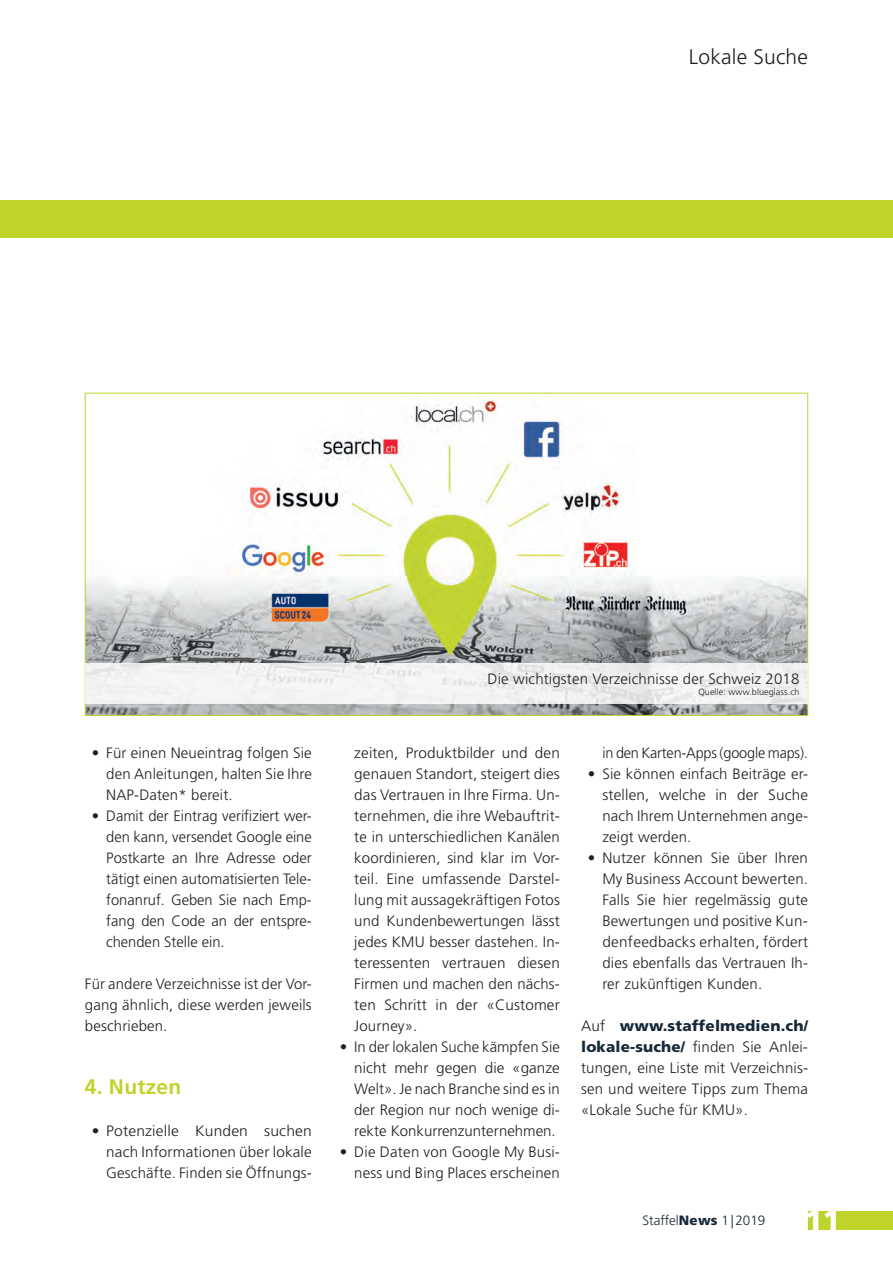
<style>
.page{position:relative;width:893px;height:1263px;background:#fff}
.page>*{position:absolute;margin:0;border:0;box-sizing:border-box;transform-origin:0 0}
.t1{font:900 28.5px "Frutiger LT Std";color:#fff}
.t2{font:300 21px "Frutiger LT Std";letter-spacing:.01em;color:#231f20}
.t3{font:700 21px "Frutiger LT Std";letter-spacing:.01em;color:#c0d32b}
.t4{font:300 15px/21px "Frutiger LT Std";letter-spacing:.01em;color:#231f20;text-align:justify}
.t5{font:300 15px "Frutiger LT Std";letter-spacing:-.01em;color:#231f20;scale:.96 1}
.t6{font:300 13.5px "Frutiger LT Std";color:#172938}
.t7{font:300 9px "Frutiger LT Std";letter-spacing:.01em;color:#231f20}
.s1{font-weight:900;color:#172938}
.s2{font-weight:900}
</style>
<div class="page">
<img style="left:87px;top:396px;width:719px;height:318px">
<svg style="left:85px;top:663px;width:722px;height:40px;fill:#f2f3f3"></svg>
<div style="left:0;top:201px;width:893px;height:37px;background:#c0d32b"></div>
<div style="left:808px;top:1211px;width:85px;height:18px;background:#c0d32b"></div>
<h2 class="t2" style="left:689px;top:45px;width:120px">Lokale Suche</h2>
<p class="t4" style="left:106px;top:742px;width:207px;text-indent:-14px">• Für einen Neueintrag folgen Sie den Anleitungen, halten Sie Ihre NAP-Daten* bereit.</p>
<p class="t4" style="left:106px;top:805px;width:207px;text-indent:-14px">• Damit der Eintrag verifiziert wer&shy;den kann, versendet Google eine Postkarte an Ihre Adresse oder tätigt einen automatisierten Tele&shy;fonanruf. Geben Sie nach Emp&shy;fang den Code an der entspre&shy;chenden Stelle ein.</p>
<p class="t4" style="left:85px;top:973px;width:228px">Für andere Verzeichnisse ist der Vor&shy;gang ähnlich, diese werden jeweils beschrieben.</p>
<h2 class="t3" style="left:85px;top:1074px;width:98px">4. Nutzen</h2>
<p class="t4" style="left:106px;top:1120px;width:207px;text-indent:-15px">• Potenzielle Kunden suchen nach Informationen über lokale Geschäfte. Finden sie Öffnungs-</p>
<p class="t4" style="left:488px;top:669px;width:313px">Die wichtigsten Verzeichnisse der Schweiz 2018</p>
<p class="t7" style="left:698px;top:686px;width:103px">Quelle: www.blueglass.ch</p>
<p class="t4" style="left:354px;top:742px;width:207px">zeiten, Produktbilder und den genauen Standort, steigert dies das Vertrauen in Ihre Firma. Un&shy;ternehmen, die ihre Webauftrit&shy;te in unterschiedlichen Kanälen koordinieren, sind klar im Vor&shy;teil. Eine umfassende Darstel&shy;lung mit aussagekräftigen Fotos und Kundenbewertungen lässt jedes KMU besser dastehen. In&shy;teressenten vertrauen diesen Firmen und machen den nächs&shy;ten Schritt in der «Customer Journey».</p>
<p class="t4" style="left:354px;top:1036px;width:207px;text-indent:-14px">• In der lokalen Suche kämpfen Sie nicht mehr gegen die «ganze Welt». Je nach Branche sind es in der Region nur noch wenige di&shy;rekte Konkurrenzunternehmen.</p>
<p class="t4" style="left:340px;top:1141px;width:222px;text-align:right">• Die Daten von Google My Busi&shy;ness und Bing Places erscheinen</p>
<p class="t5" style="left:602px;top:744px;width:216px">in den Karten-Apps (google maps).</p>
<p class="t4" style="left:602px;top:763px;width:207px;text-indent:-14px">• Sie können einfach Beiträge er&shy;stellen, welche in der Suche nach Ihrem Unternehmen ange&shy;zeigt werden.</p>
<p class="t4" style="left:602px;top:847px;width:207px;text-indent:-14px">• Nutzer können Sie über Ihren My Business Account bewerten.<br>Falls Sie hier regelmässig gute Bewertungen und positive Kun&shy;denfeedbacks erhalten, fördert dies ebenfalls das Vertrauen Ih&shy;rer zukünftigen Kunden.</p>
<p class="t4" style="left:581px;top:1015px;width:228px">Auf <span class="s1">www.staffelmedien.ch/ lokale-suche/</span> finden Sie Anlei&shy;tungen, eine Liste mit Verzeichnis&shy;sen und weitere Tipps zum Thema «Lokale Suche für KMU».</p>
<p class="t6" style="left:642px;top:1212px;width:124px">Staffel<span class="s2">News</span> 1|2019</p>
<h1 class="t1" style="left:805px;top:1203px;width:37px">11</h1>
</div>
